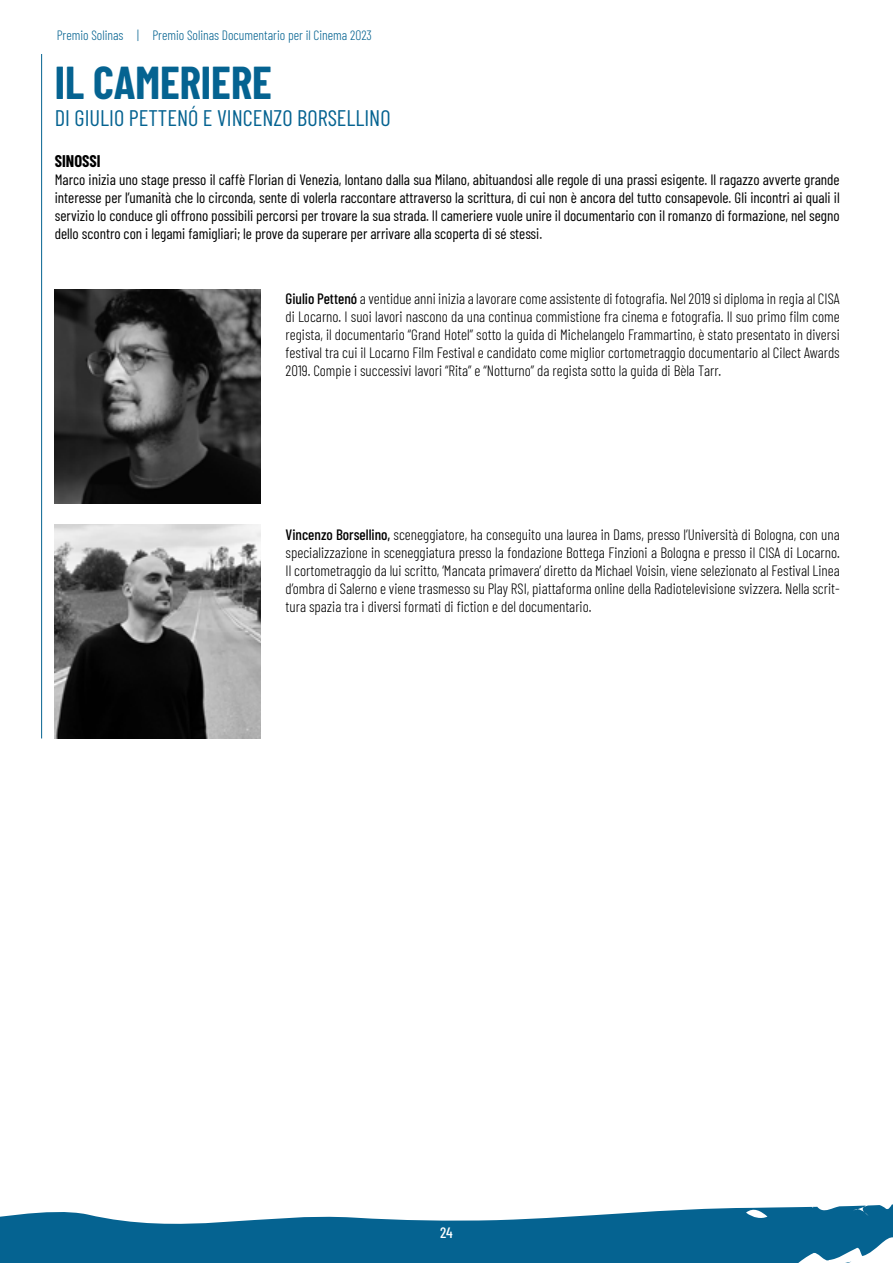
<style>
.page{position:relative;width:893px;height:1263px;background:#fff}
.page>*{position:absolute;margin:0;border:0;box-sizing:border-box;transform-origin:0 0}
.t1{font:700 45px "Barlow Condensed";color:#056391}
.t2{font:22.5px "Barlow Condensed";color:#056391}
.t3{font:700 16.5px "Barlow Condensed";color:#000}
.t4{font:300 15px/18px "Barlow Condensed";color:#000;text-align:justify}
.t5{font:15px/18px "Barlow Condensed";color:#000;text-align:justify}
.t6{font:500 15px "Barlow Condensed";color:#fff}
.t7{font:300 13.5px "Barlow Condensed";color:#056391}
.s1{font-weight:500}
</style>
<div class="page">
<svg style="left:0;top:1204px;width:893px;height:59px;fill:#056391"></svg>
<hr style="left:41px;top:54px;width:1px;height:684px;background:#056391">
<img style="left:55px;top:524px;width:206px;height:214px">
<img style="left:55px;top:289px;width:206px;height:214px">
<p class="t7" style="left:57px;top:26px;width:317px">Premio Solinas | Premio Solinas Documentario per il Cinema 2023</p>
<h1 class="t1" style="left:55px;top:51px;width:219px">IL CAMERIERE</h1>
<h2 class="t2" style="left:55px;top:102px;width:337px">DI GIULIO PETTENÓ E VINCENZO BORSELLINO</h2>
<p class="t3" style="left:55px;top:149px;width:47px">SINOSSI</p>
<p class="t5" style="left:55px;top:169px;width:786px">Marco inizia uno stage presso il caffè Florian di Venezia, lontano dalla sua Milano, abituandosi alle regole di una prassi esigente. Il ragazzo avverte grande interesse per l’umanità che lo circonda, sente di volerla raccontare attraverso la scrittura, di cui non è ancora del tutto consapevole. Gli incontri ai quali il servizio lo conduce gli offrono possibili percorsi per trovare la sua strada. Il cameriere vuole unire il documentario con il romanzo di formazione, nel segno dello scontro con i legami famigliari; le prove da superare per arrivare alla scoperta di sé stessi.</p>
<p class="t4" style="left:286px;top:289px;width:556px"><span class="s1">Giulio Pettenó</span> a ventidue anni inizia a lavorare come assistente di fotografia. Nel 2019 si diploma in regia al CISA di Locarno. I suoi lavori nascono da una continua commistione fra cinema e fotografia. Il suo primo film come regista, il documentario “Grand Hotel” sotto la guida di Michelangelo Frammartino, è stato presentato in diversi festival tra cui il Locarno Film Festival e candidato come miglior cortometraggio documentario al Cilect Awards 2019. Compie i successivi lavori “Rita” e “Notturno” da regista sotto la guida di Bèla Tarr.</p>
<p class="t4" style="left:286px;top:524px;width:556px"><span class="s1">Vincenzo Borsellino,</span> sceneggiatore, ha conseguito una laurea in Dams, presso l’Università di Bologna, con una specializzazione in sceneggiatura presso la fondazione Bottega Finzioni a Bologna e presso il CISA di Locarno.<br>Il cortometraggio da lui scritto, ‘Mancata primavera’ diretto da Michael Voisin, viene selezionato al Festival Linea d’ombra di Salerno e viene trasmesso su Play RSI, piattaforma online della Radiotelevisione svizzera. Nella scrit&shy;tura spazia tra i diversi formati di fiction e del documentario.</p>
<p class="t6" style="left:440px;top:1222px;width:14px">24</p>
</div>
